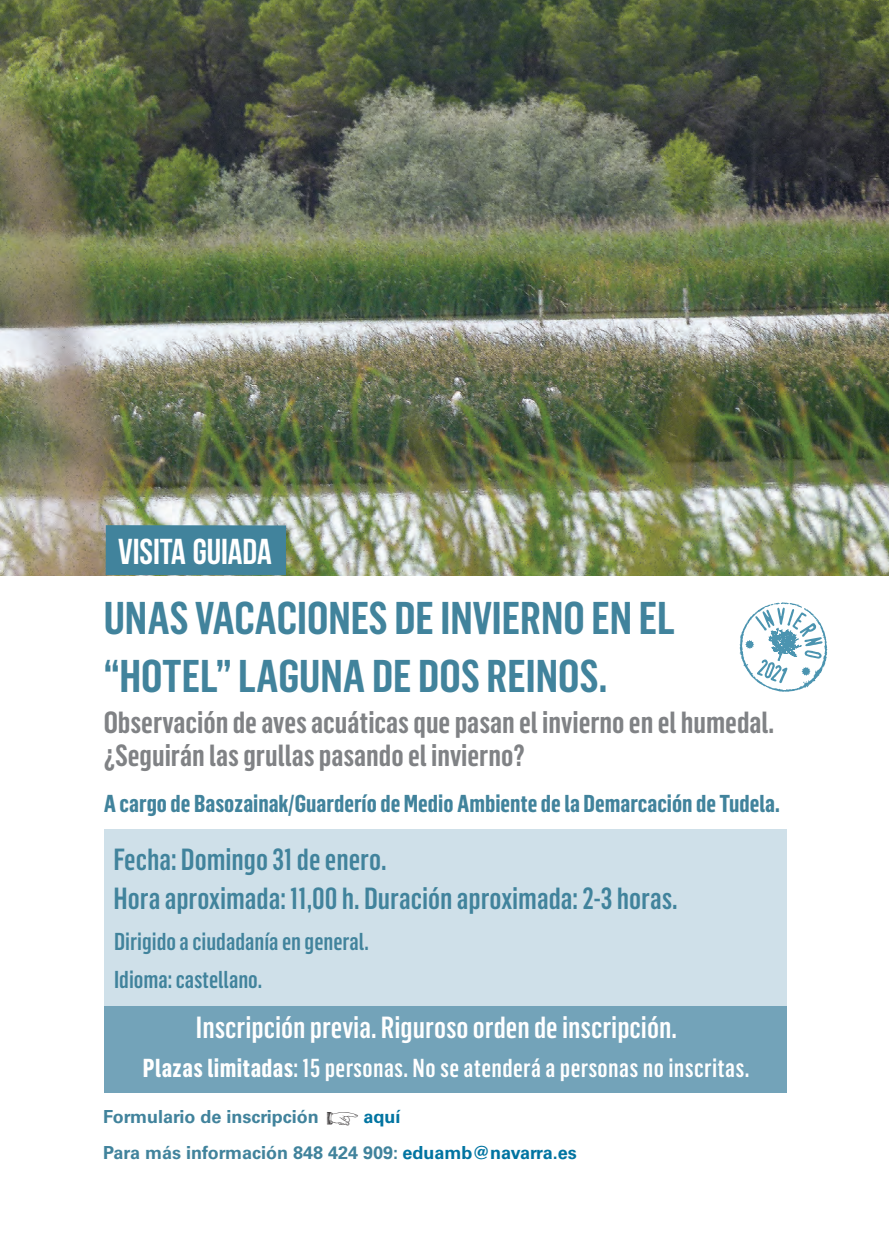
<style>
.page{position:relative;width:889px;height:1259px;background:#fff}
.page>*{position:absolute;margin:0;border:0;box-sizing:border-box;transform-origin:0 0}
.t1{font:600 45px/58.5px "Flama Condensed";color:#41839c}
.t2{font:36px "Bebas Neue";color:#fff}
.t3{font:600 30px/33px "Flama Condensed";color:#808285}
.t4{font:500 30px/39px "Flama Condensed";color:#41839c}
.t5{font:500 30px "Flama Condensed";color:#fff}
.t6{font:500 25.5px "Flama Condensed";letter-spacing:.015em;color:#fff}
.t7{font:700 24px "Flama Condensed";color:#41839c}
.t8{font:500 24px/37.5px "Flama Condensed";color:#41839c}
.t9{font:700 18px/36px "Univers";color:#41839c}
.s1{font-weight:700}
.s2{color:#0074a1}
</style>
<div class="page">
<img style="left:0;top:0;width:888px;height:575px">
<div style="left:104px;top:829px;width:682px;height:188px;background:#cfe0e9"></div>
<div style="left:104px;top:1006px;width:682px;height:86px;background:#73a3b9"></div>
<div style="left:106px;top:525px;width:180px;height:50px;background:#41839c"></div>
<svg style="left:739px;top:602px;width:88px;height:90px"></svg>
<p class="t2" style="left:118px;top:531px;width:155px">VISITA GUIADA</p>
<h1 class="t1" style="left:104px;top:592px;width:572px">UNAS VACACIONES DE INVIERNO EN EL “HOTEL” LAGUNA DE DOS REINOS.</h1>
<p class="t3" style="left:104px;top:708px;width:671px">Observación de aves acuáticas que pasan el invierno en el humedal. ¿Seguirán las grullas pasando el invierno?</p>
<p class="t7" style="left:104px;top:795px;width:677px">A cargo de Basozainak/Guarderío de Medio Ambiente de la Demarcación de Tudela.</p>
<p class="t4" style="left:114px;top:842px;width:565px">Fecha: Domingo 31 de enero.<br>Hora aproximada: 11,00 h. Duración aproximada: 2-3 horas.</p>
<p class="t8" style="left:114px;top:925px;width:256px">Dirigido a ciudadanía en general.<br>Idioma: castellano.</p>
<p class="t5" style="left:196px;top:1016px;width:482px">Inscripción previa. Riguroso orden de inscripción.</p>
<p class="t6" style="left:143px;top:1059px;width:607px"><span class="s1">Plazas limitadas</span>: 15 personas. No se atenderá a personas no inscritas.</p>
<p class="t9" style="left:103px;top:1100px;width:475px;text-indent:260px"><span class="s2">aquí<br></span>Para más información 848 424 909: <span class="s2">eduamb@navarra.es</span></p>
<p class="t9" style="left:103px;top:1100px;width:217px">Formulario de inscripción</p>
</div>
